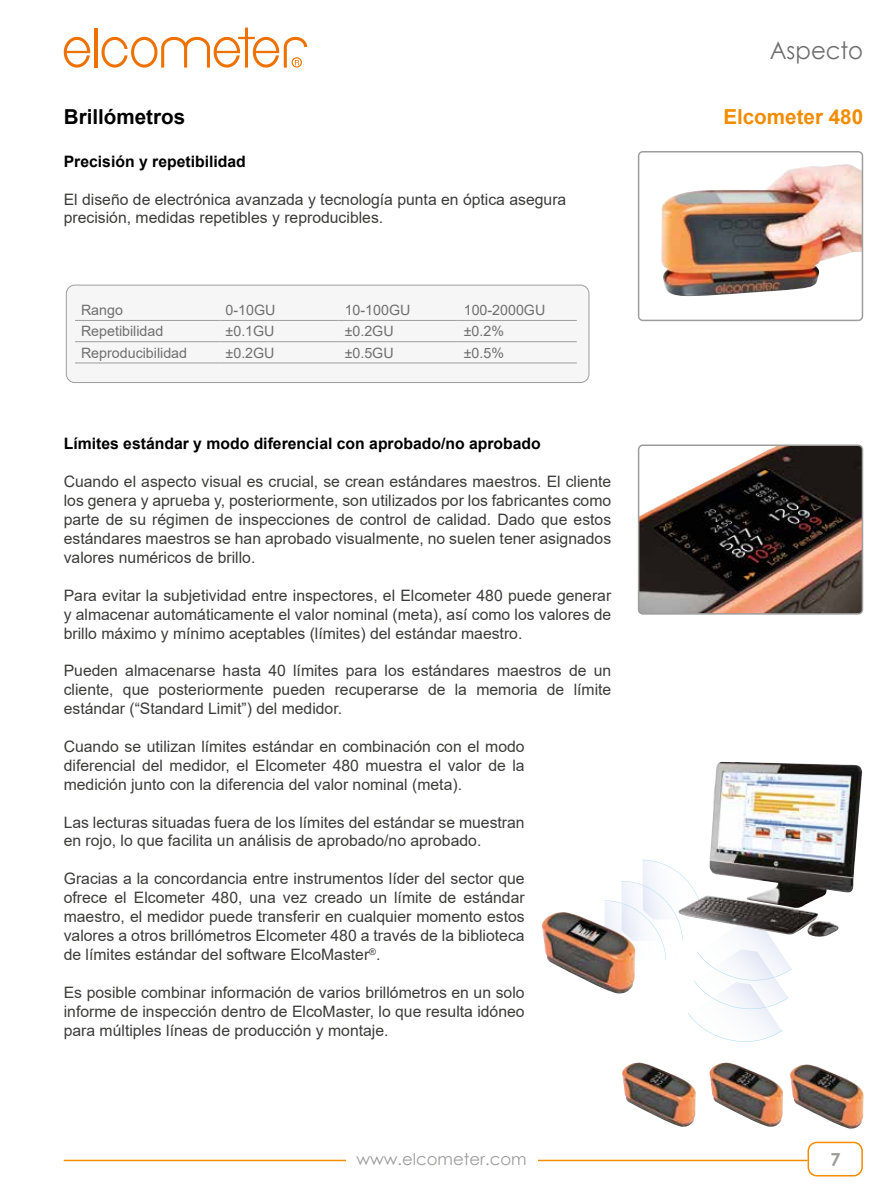
<style>
.page{position:relative;width:893px;height:1191px;background:#fff}
.page>*{position:absolute;margin:0;border:0;box-sizing:border-box;transform-origin:0 0}
.t1{font:24px "Century Gothic";color:#706f6f;scale:.95 1}
.t2{font:700 20.7px "Arial";color:#f28c00}
.t3{font:700 20.7px "Arial";color:#000}
.t4{font:700 18px "Century Gothic";color:#9d9d9c}
.t5{font:16.5px "Century Gothic";color:#9d9d9c}
.t6{font:15.75px/18.9px "Arial";color:#3c3c3b;text-align:justify}
.t7{font:700 15.75px "Arial";color:#000}
.t8{font:14.25px "Arial";color:#706f6f}
</style>
<div class="page">
<hr style="left:94px;top:28px;width:3px;height:40px;background:#ee7203">
<svg style="left:64px;top:37px;width:26px;height:31px"></svg>
<svg style="left:102px;top:28px;width:205px;height:40px"></svg>
<div style="left:807px;top:1141px;width:56px;height:35px;border:2px solid #f28c00;border-radius:9px"></div>
<hr style="left:64px;top:1159px;width:743px;height:2px;background:#f28c00">
<div style="left:346px;top:1141px;width:191px;height:31px;background:#fff"></div>
<img style="left:639px;top:447px;width:223px;height:167px">
<div style="left:638px;top:444px;width:225px;height:170px;border:2px solid #9d9d9c;border-radius:4px"></div>
<img style="left:709px;top:1062px;width:74px;height:65px">
<img style="left:622px;top:1062px;width:74px;height:65px">
<img style="left:790px;top:1064px;width:74px;height:64px">
<img style="left:661px;top:164px;width:199px;height:132px">
<div style="left:638px;top:151px;width:225px;height:170px;border:2px solid #9d9d9c;border-radius:4px"></div>
<div style="left:66px;top:285px;width:523px;height:97px;background:#f6f6f6;border-radius:9px"></div>
<div style="left:66px;top:285px;width:523px;height:98px;border:1px solid #9d9d9c;border-radius:9px"></div>
<hr style="left:75px;top:320px;width:145px;height:1px;background:#9d9d9c">
<hr style="left:220px;top:320px;width:119px;height:1px;background:#9d9d9c">
<hr style="left:339px;top:320px;width:119px;height:1px;background:#9d9d9c">
<hr style="left:458px;top:320px;width:119px;height:1px;background:#9d9d9c">
<hr style="left:75px;top:341px;width:145px;height:1px;background:#9d9d9c">
<hr style="left:220px;top:341px;width:119px;height:1px;background:#9d9d9c">
<hr style="left:339px;top:341px;width:119px;height:1px;background:#9d9d9c">
<hr style="left:458px;top:341px;width:119px;height:1px;background:#9d9d9c">
<hr style="left:75px;top:363px;width:145px;height:1px;background:#9d9d9c">
<hr style="left:220px;top:363px;width:119px;height:1px;background:#9d9d9c">
<hr style="left:339px;top:363px;width:119px;height:1px;background:#9d9d9c">
<hr style="left:458px;top:363px;width:119px;height:1px;background:#9d9d9c">
<svg style="left:605px;top:859px;width:187px;height:183px"></svg>
<img style="left:542px;top:912px;width:93px;height:81px">
<img style="left:678px;top:761px;width:184px;height:176px">
<h2 class="t3" style="left:64px;top:103px;width:123px">Brillómetros</h2>
<p class="t7" style="left:64px;top:150px;width:184px">Precisión y repetibilidad</p>
<p class="t6" style="left:64px;top:189px;width:504px">El diseño de electrónica avanzada y tecnología punta en óptica asegura precisión, medidas repetibles y reproducibles.</p>
<p class="t8" style="left:81px;top:300px;width:43px">Rango</p>
<p class="t8" style="left:226px;top:300px;width:51px">0-10GU</p>
<p class="t8" style="left:345px;top:300px;width:67px">10-100GU</p>
<p class="t8" style="left:464px;top:300px;width:83px">100-2000GU</p>
<p class="t8" style="left:81px;top:321px;width:84px">Repetibilidad</p>
<p class="t8" style="left:226px;top:321px;width:51px">±0.1GU</p>
<p class="t8" style="left:345px;top:321px;width:51px">±0.2GU</p>
<p class="t8" style="left:464px;top:321px;width:42px">±0.2%</p>
<p class="t8" style="left:81px;top:343px;width:108px">Reproducibilidad</p>
<p class="t8" style="left:226px;top:343px;width:51px">±0.2GU</p>
<p class="t8" style="left:345px;top:343px;width:51px">±0.5GU</p>
<p class="t8" style="left:464px;top:343px;width:42px">±0.5%</p>
<p class="t7" style="left:64px;top:433px;width:478px">Límites estándar y modo diferencial con aprobado/no aprobado</p>
<p class="t6" style="left:64px;top:472px;width:549px">Cuando el aspecto visual es crucial, se crean estándares maestros. El cliente los genera y aprueba y, posteriormente, son utilizados por los fabricantes como parte de su régimen de inspecciones de control de calidad. Dado que estos estándares maestros se han aprobado visualmente, no suelen tener asignados valores numéricos de brillo.</p>
<p class="t6" style="left:64px;top:585px;width:549px">Para evitar la subjetividad entre inspectores, el Elcometer 480 puede generar y almacenar automáticamente el valor nominal (meta), así como los valores de brillo máximo y mínimo aceptables (límites) del estándar maestro.</p>
<p class="t6" style="left:64px;top:661px;width:549px">Pueden almacenarse hasta 40 límites para los estándares maestros de un cliente, que posteriormente pueden recuperarse de la memoria de límite estándar (“Standard Limit”) del medidor.</p>
<p class="t6" style="left:64px;top:737px;width:462px">Cuando se utilizan límites estándar en combinación con el modo diferencial del medidor, el Elcometer 480 muestra el valor de la medición junto con la diferencia del valor nominal (meta).</p>
<p class="t6" style="left:64px;top:812px;width:462px">Las lecturas situadas fuera de los límites del estándar se muestran en rojo, lo que facilita un análisis de aprobado/no aprobado.</p>
<p class="t6" style="left:64px;top:869px;width:462px">Gracias a la concordancia entre instrumentos líder del sector que ofrece el Elcometer 480, una vez creado un límite de estándar maestro, el medidor puede transferir en cualquier momento estos valores a otros brillómetros Elcometer 480 a través de la biblioteca de límites estándar del software ElcoMaster<sup>®</sup>.</p>
<p class="t6" style="left:64px;top:982px;width:462px">Es posible combinar información de varios brillómetros en un solo informe de inspección dentro de ElcoMaster, lo que resulta idóneo para múltiples líneas de producción y montaje.</p>
<h1 class="t1" style="left:770px;top:34px;width:100px">Aspecto</h1>
<h2 class="t2" style="left:723px;top:103px;width:141px">Elcometer 480</h2>
<p class="t5" style="left:356px;top:1147px;width:172px">www.elcometer.com</p>
<p class="t4" style="left:830px;top:1145px;width:12px">7</p>
</div>
